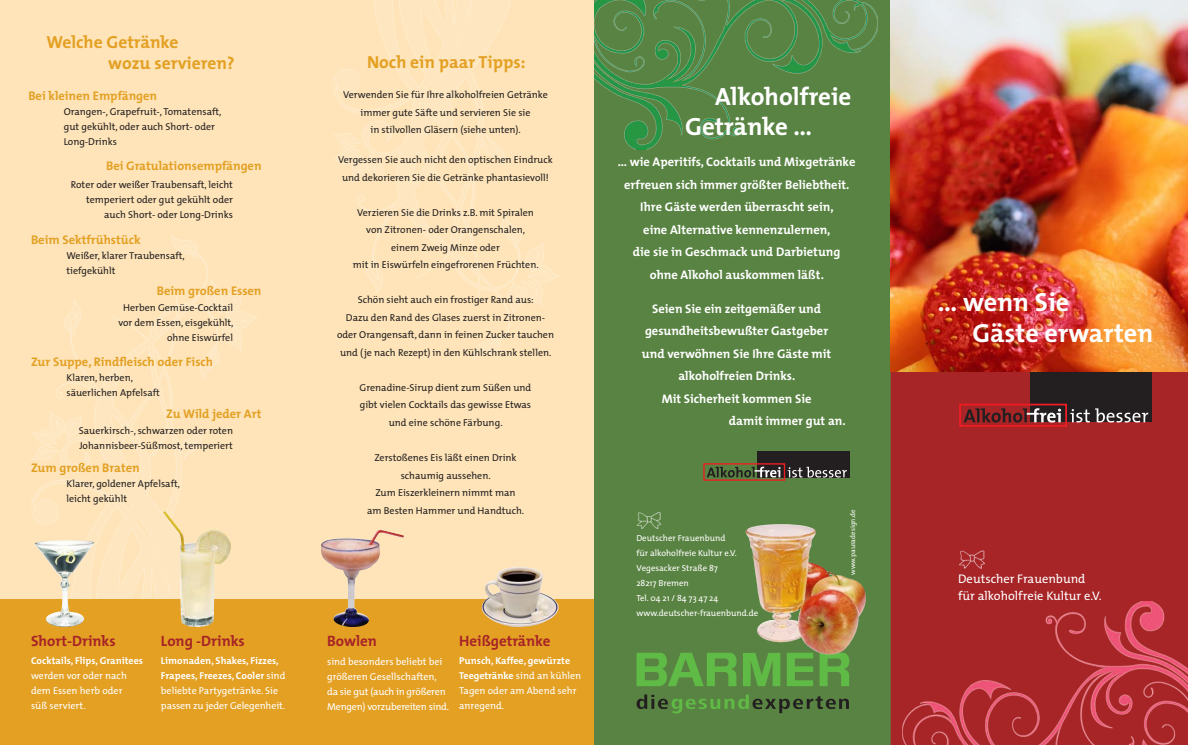
<style>
.page{position:relative;width:1188px;height:745px;background:#fff}
.page>*{position:absolute;margin:0;border:0;box-sizing:border-box;transform-origin:0 0}
.t1{font:700 26.25px/31.5px "The Mix";color:#fff}
.t2{font:700 25px/30px "The Mix";color:#fff}
.t3{font:700 17.5px/21px "The Mix";color:#e3a023}
.t4{font:700 15px "The Mix";color:#a72427}
.t5{font:700 12.5px/22.5px "The Mix";color:#fff;text-align:center}
.t6{font:700 12.5px "The Mix";color:#e3a023}
.t7{font:12.5px/17.5px "The Mix";color:#fff}
.t8{font:10px/17.5px "The Mix";color:#231f20;text-align:center}
.t9{font:10px/15px "The Mix";color:#fff}
.t10{font:700 10px "The Mix";color:#fff}
.t11{font:8.75px/15px "The Mix";color:#fff}
.t12{font:6.88px "The Mix";color:#fff}
.s1{font-weight:700}
</style>
<div class="page">
<div style="left:594px;top:0;width:300px;height:744px;background:#598342"></div>
<img style="left:593px;top:0;width:283px;height:149px">
<svg style="left:819px;top:654px;width:30px;height:31px"></svg>
<svg style="left:787px;top:654px;width:25px;height:31px"></svg>
<svg style="left:743px;top:653px;width:37px;height:32px"></svg>
<svg style="left:636px;top:652px;width:100px;height:33px"></svg>
<svg style="left:636px;top:694px;width:212px;height:19px"></svg>
<div style="left:0;top:0;width:593px;height:744px;background:#fee4b8"></div>
<img style="left:31px;top:234px;width:226px;height:364px">
<img style="left:333px;top:0;width:226px;height:359px">
<div style="left:0;top:598px;width:593px;height:146px;background:#e3a023"></div>
<div style="left:890px;top:371px;width:297px;height:373px;background:#a72427"></div>
<img style="left:163px;top:510px;width:68px;height:116px">
<img style="left:320px;top:530px;width:84px;height:96px">
<img style="left:480px;top:567px;width:79px;height:60px">
<img style="left:35px;top:540px;width:60px;height:87px">
<img style="left:902px;top:601px;width:285px;height:143px">
<img style="left:745px;top:524px;width:120px;height:130px">
<div style="left:1029px;top:371px;width:122px;height:51px;background:#231f20"></div>
<svg style="left:1070px;top:408px;width:77px;height:14px"></svg>
<div style="left:958px;top:403px;width:108px;height:23px;border:2px solid #ee1d23"></div>
<svg style="left:963px;top:408px;width:97px;height:14px"></svg>
<img style="left:890px;top:0;width:297px;height:371px">
<img style="left:954px;top:546px;width:33px;height:25px">
<img style="left:636px;top:512px;width:25px;height:17px">
<div style="left:757px;top:450px;width:92px;height:27px;background:#231f20"></div>
<svg style="left:787px;top:466px;width:59px;height:11px"></svg>
<div style="left:703px;top:463px;width:82px;height:17px;border:1px solid #ee1d23"></div>
<svg style="left:707px;top:466px;width:73px;height:11px"></svg>
<h3 class="t3" style="left:108px;top:31px;width:128px;text-indent:-62px">Welche Getränke<br>wozu servieren?</h3>
<p class="t6" style="left:28px;top:85px;width:130px">Bei kleinen Empfängen</p>
<p class="t8" style="left:64px;top:104px;width:159px;line-height:15px;text-align:left">Orangen-, Grapefruit-, Tomatensaft, gut gekühlt, oder auch Short- oder<br>Long-Drinks</p>
<p class="t6" style="left:106px;top:155px;width:157px">Bei Gratulationsempfängen</p>
<p class="t8" style="left:71px;top:177px;width:164px;line-height:15px;text-align:right">Roter oder weißer Traubensaft, leicht temperiert oder gut gekühlt oder auch Short- oder Long-Drinks</p>
<p class="t6" style="left:31px;top:229px;width:111px">Beim Sektfrühstück</p>
<p class="t8" style="left:66px;top:248px;width:120px;line-height:15px;text-align:left">Weißer, klarer Traubensaft, tiefgekühlt</p>
<p class="t6" style="left:157px;top:280px;width:106px">Beim großen Essen</p>
<p class="t8" style="left:118px;top:300px;width:117px;line-height:15px;text-align:right">Herben Gemüse-Cocktail vor dem Essen, eisgekühlt, ohne Eiswürfel</p>
<p class="t6" style="left:31px;top:351px;width:183px">Zur Suppe, Rindfleisch oder Fisch</p>
<p class="t8" style="left:66px;top:369px;width:95px;line-height:15px;text-align:left">Klaren, herben, säuerlichen Apfelsaft</p>
<p class="t6" style="left:166px;top:402px;width:97px">Zu Wild jeder Art</p>
<p class="t8" style="left:79px;top:423px;width:156px;line-height:15px;text-align:left">Sauerkirsch-, schwarzen oder roten<br>Johannisbeer-Süßmost, temperiert</p>
<p class="t6" style="left:31px;top:457px;width:110px">Zum großen Braten</p>
<p class="t8" style="left:66px;top:475px;width:115px;line-height:15px;text-align:left">Klarer, goldener Apfelsaft, leicht gekühlt</p>
<h3 class="t4" style="left:31px;top:627px;width:86px">Short-Drinks</h3>
<p class="t10" style="left:31px;top:652px;width:113px">Cocktails, Flips, Granitees</p>
<p class="t9" style="left:31px;top:667px;width:97px">werden vor oder nach dem Essen herb oder süß serviert.</p>
<h3 class="t4" style="left:161px;top:627px;width:85px">Long -Drinks</h3>
<p class="t9" style="left:161px;top:652px;width:126px"><span class="s1">Limonaden, Shakes, Fizzes,<br>Frapees, Freezes, Cooler</span> sind beliebte Partygetränke. Sie passen zu jeder Gelegenheit.</p>
<h3 class="t3" style="left:367px;top:51px;width:160px">Noch ein paar Tipps:</h3>
<p class="t8" style="left:343px;top:86px;width:206px">Verwenden Sie für Ihre alkoholfreien Getränke immer gute Säfte und servieren Sie sie<br>in stilvollen Gläsern (siehe unten).</p>
<p class="t8" style="left:338px;top:151px;width:216px">Vergessen Sie auch nicht den optischen Eindruck und dekorieren Sie die Getränke phantasievoll!</p>
<p class="t8" style="left:353px;top:203px;width:187px">Verzieren Sie die Drinks z.B. mit Spiralen von Zitronen- oder Orangenschalen, einem Zweig Minze oder<br>mit in Eiswürfeln eingefrorenen Früchten.</p>
<p class="t8" style="left:337px;top:291px;width:218px">Schön sieht auch ein frostiger Rand aus:<br>Dazu den Rand des Glases zuerst in Zitronen&shy;oder Orangensaft, dann in feinen Zucker tauchen und (je nach Rezept) in den Kühlschrank stellen.</p>
<p class="t8" style="left:359px;top:378px;width:173px">Grenadine-Sirup dient zum Süßen und gibt vielen Cocktails das gewisse Etwas und eine schöne Färbung.</p>
<p class="t8" style="left:367px;top:448px;width:158px">Zerstoßenes Eis läßt einen Drink schaumig aussehen.<br>Zum Eiszerkleinern nimmt man am Besten Hammer und Handtuch.</p>
<h3 class="t4" style="left:327px;top:627px;width:51px">Bowlen</h3>
<p class="t9" style="left:327px;top:653px;width:123px">sind besonders beliebt bei größeren Gesellschaften, da sie gut (auch in größeren<br>Mengen) vorzubereiten sind.</p>
<h3 class="t4" style="left:459px;top:627px;width:93px">Heißgetränke</h3>
<p class="t9" style="left:459px;top:652px;width:123px"><span class="s1">Punsch, Kaffee, gewürzte<br>Teegetränke</span> sind an kühlen<br>Tagen oder am Abend sehr anregend.</p>
<h2 class="t2" style="left:685px;top:81px;width:168px;text-indent:30px">Alkoholfreie<br>Getränke …</h2>
<p class="t5" style="left:617px;top:150px;width:239px">… wie Aperitifs, Cocktails und Mixgetränke erfreuen sich immer größter Beliebtheit.<br>Ihre Gäste werden überrascht sein,<br>eine Alternative kennenzulernen,<br>die sie in Geschmack und Darbietung ohne Alkohol auskommen läßt.</p>
<p class="t5" style="left:652px;top:297px;width:170px">Seien Sie ein zeitgemäßer und</p>
<p class="t5" style="left:644px;top:319px;width:184px">gesundheitsbewußter Gastgeber</p>
<p class="t5" style="left:641px;top:342px;width:191px">und verwöhnen Sie Ihre Gäste mit</p>
<p class="t5" style="left:678px;top:364px;width:118px">alkoholfreien Drinks.</p>
<p class="t5" style="left:661px;top:387px;width:151px">Mit Sicherheit kommen Sie</p>
<p class="t5" style="left:728px;top:409px;width:118px">damit immer gut an.</p>
<p class="t11" style="left:636px;top:529px;width:123px">Deutscher Frauenbund<br>für alkoholfreie Kultur e.V.<br>Vegesacker Straße 87<br>28217 Bremen<br>Tel. 04 21 / 84 73 47 24 www.deutscher-frauenbund.de</p>
<p class="t12" style="left:846px;top:574px;width:67px;rotate:-90deg">www.pauradesign.de</p>
<h1 class="t1" style="left:972px;top:285px;width:182px;text-indent:-34px">… wenn Sie<br>Gäste erwarten</h1>
<p class="t7" style="left:957px;top:569px;width:145px">Deutscher Frauenbund für alkoholfreie Kultur e.V.</p>
</div>
